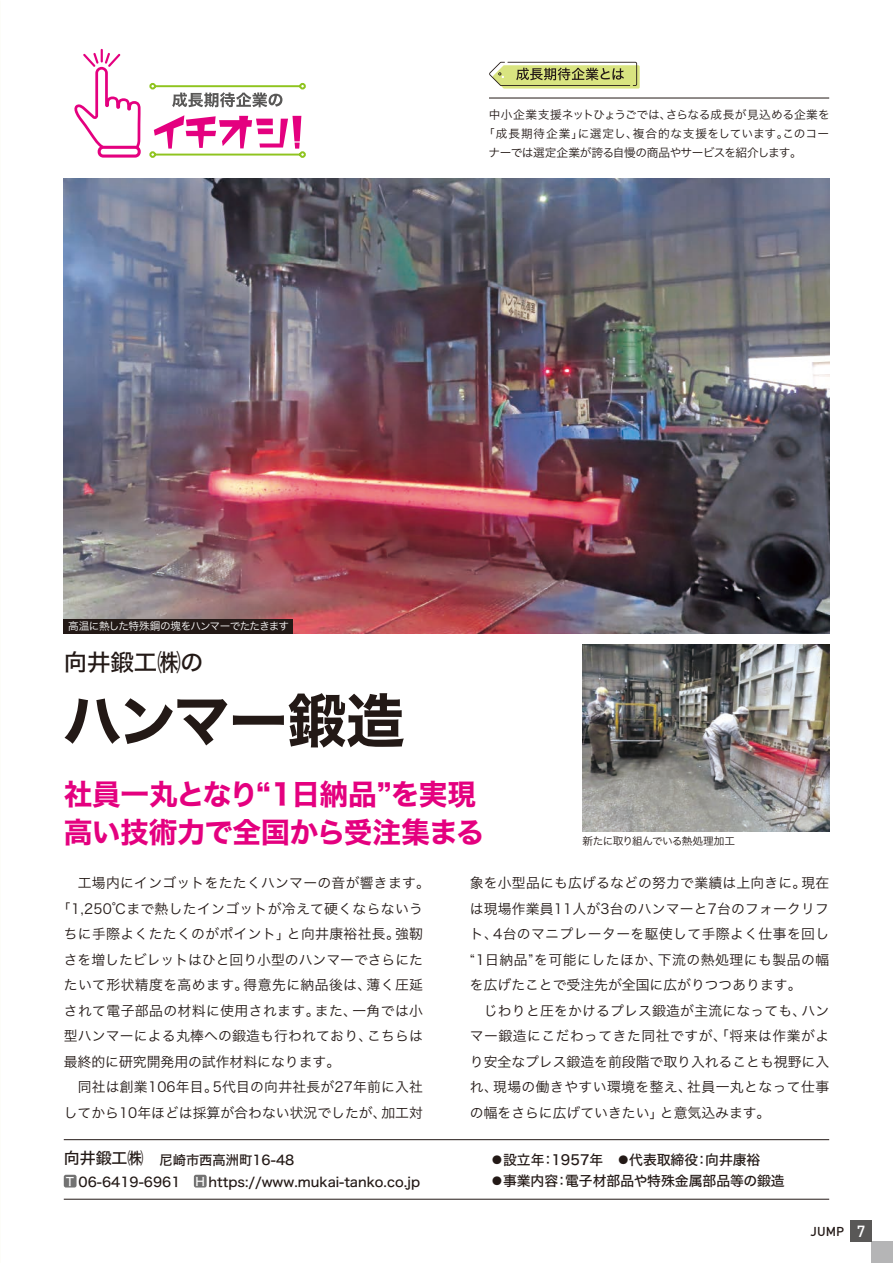
<style>
.page{position:relative;width:893px;height:1263px;background:#fff}
.page>*{position:absolute;margin:0;border:0;box-sizing:border-box;transform-origin:0 0}
.t1{font:58.5px "Hiragino Sans W7";letter-spacing:-.03em;color:#231916}
.t2{font:28.65px/38.2px "Hiragino Sans W7";letter-spacing:-.02em;color:#e4007f}
.t3{font:23.4px "Hiragino Sans W5";color:#231916}
.t4{font:13.8px/25.5px "Hiragino Sans W3";letter-spacing:.015em;color:#231916}
.t5{font:13.8px/21.3px "Hiragino Sans W5";color:#231916}
.t6{font:13.35px/21.9px "Hiragino Sans W5";color:#231916}
.t7{font:500 12.75px "DINOT";color:#231916}
.t8{font:11.7px "Hiragino Sans W3";letter-spacing:-.01em;color:#231916}
.t9{font:11.7px "Hiragino Sans W3";letter-spacing:.045em;color:#231916}
.t10{font:11.7px "Hiragino Sans W3";letter-spacing:-.045em;color:#231916}
.t11{font:10.65px "Hiragino Sans W3";letter-spacing:-.055em;color:#fff}
.t12{font:10.65px "Hiragino Sans W3";letter-spacing:-.055em;color:#231916}
.s1{font-size:15.9px}
.s2{font-size:11.7px;color:#fff}
.s3{font-size:15.9px;color:#fff}
</style>
<div class="page">
<div style="left:872px;top:1242px;width:21px;height:21px;background:#b5b5b6"></div>
<div style="left:850px;top:1220px;width:22px;height:22px;background:#595857"></div>
<svg style="left:74px;top:49px;width:67px;height:109px"></svg>
<svg style="left:149px;top:82px;width:157px;height:76px"></svg>
<img style="left:64px;top:179px;width:765px;height:455px">
<img style="left:583px;top:644px;width:246px;height:187px">
<svg style="left:489px;top:62px;width:151px;height:27px;background:#bcc280"></svg>
<hr style="left:489px;top:98px;width:340px;height:1px;background:#231916">
<div style="left:64px;top:1175px;width:13px;height:12px;background:#727272;border-radius:2px"></div>
<div style="left:194px;top:1175px;width:13px;height:12px;background:#727272;border-radius:2px"></div>
<hr style="left:64px;top:1199px;width:765px;height:1px;background:#231916">
<hr style="left:64px;top:1139px;width:765px;height:1px;background:#231916">
<div style="left:64px;top:619px;width:229px;height:15px;background:#231916"></div>
<p class="t8" style="left:489px;top:104px;width:343px">中小企業支援ネットひょうごでは、さらなる成長が見込める企業を</p>
<p class="t9" style="left:483px;top:123px;width:347px">「成長期待企業」に選定し、複合的な支援をしています。このコー</p>
<p class="t10" style="left:489px;top:142px;width:315px">ナーでは選定企業が誇る自慢の商品やサービスを紹介します。</p>
<p class="t11" style="left:68px;top:617px;width:223px">高温に熱した特殊鋼の塊をハンマーでたたきます</p>
<h3 class="t3" style="left:64px;top:641px;width:141px">向井鍛工㈱の</h3>
<h1 class="t1" style="left:63px;top:675px;width:343px">ハンマー鍛造</h1>
<h2 class="t2" style="left:64px;top:776px;width:422px">社員一丸となり“1日納品”を実現高い技術力で全国から受注集まる</h2>
<p class="t12" style="left:583px;top:831px;width:154px">新たに取り組んでいる熱処理加工</p>
<p class="t4" style="left:64px;top:869px;width:368px">　工場内にインゴットをたたくハンマーの音が響きます。</p>
<p class="t4" style="left:57px;top:895px;width:368px">「1,250℃まで熱したインゴットが冷えて硬くならないう</p>
<p class="t4" style="left:64px;top:920px;width:361px">ちに手際よくたたくのがポイント」と向井康裕社長。強靭</p>
<p class="t4" style="left:64px;top:946px;width:361px">さを増したビレットはひと回り小型のハンマーでさらにた</p>
<p class="t4" style="left:64px;top:971px;width:361px">たいて形状精度を高めます。得意先に納品後は、薄く圧延</p>
<p class="t4" style="left:64px;top:997px;width:361px">されて電子部品の材料に使用されます。また、一角では小</p>
<p class="t4" style="left:64px;top:1022px;width:361px">型ハンマーによる丸棒への鍛造も行われており、こちらは</p>
<p class="t4" style="left:64px;top:1048px;width:278px">最終的に研究開発用の試作材料になります。</p>
<p class="t4" style="left:64px;top:1073px;width:361px">　同社は創業106年目。5代目の向井社長が27年前に入社</p>
<p class="t4" style="left:64px;top:1099px;width:361px">してから10年ほどは採算が合わない状況でしたが、加工対</p>
<p class="t4" style="left:470px;top:869px;width:361px">象を小型品にも広げるなどの努力で業績は上向きに。現在は現場作業員11人が3台のハンマーと7台のフォークリフト、4台のマニプレーターを駆使して手際よく仕事を回し“1日納品”を可能にしたほか、下流の熱処理にも製品の幅を広げたことで受注先が全国に広がりつつあります。<br>　じわりと圧をかけるプレス鍛造が主流になっても、ハンマー鍛造にこだわってきた同社ですが、「将来は作業がより安全なプレス鍛造を前段階で取り入れることも視野に入れ、現場の働きやすい環境を整え、社員一丸となって仕事の幅をさらに広げていきたい」と意気込みます。</p>
<p class="t6" style="left:64px;top:1148px;width:358px"><span class="s1">向井鍛工㈱　</span>尼崎市西高洲町16-48<br><span class="s2">Ｔ</span> 06-6419-6961　<span class="s2">H</span> https://www.mukai-tanko.co.jp</p>
<p class="t5" style="left:490px;top:1148px;width:296px">⃝設立年：1957年　⃝代表取締役：向井康裕<br>⃝事業内容：電子材部品や特殊金属部品等の鍛造</p>
<p class="t7" style="left:811px;top:1223px;width:56px">JUMP <span class="s3">7</span></p>
</div>
